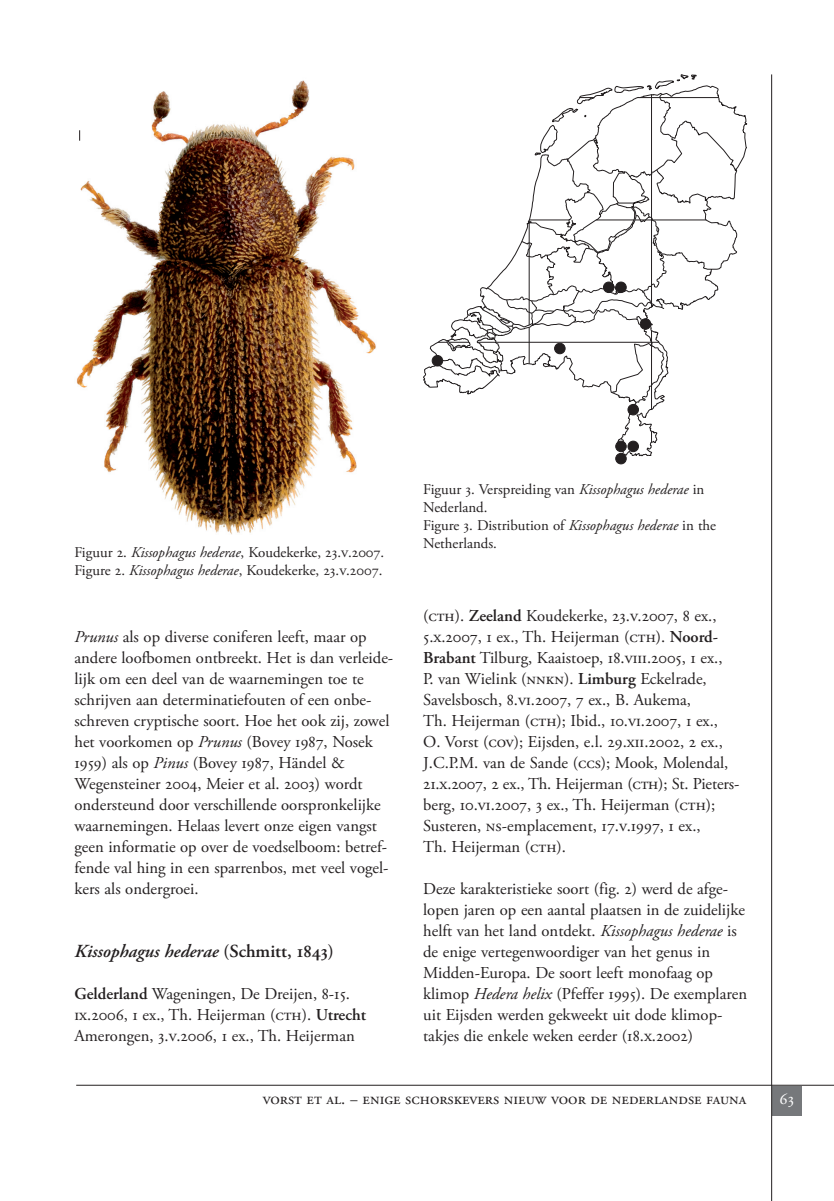
<style>
.page{position:relative;width:834px;height:1201px;background:#fff}
.page>*{position:absolute;margin:0;border:0;box-sizing:border-box;transform-origin:0 0}
.t1{font:italic 600 18.38px "Adobe Garamond Pro";color:#231f20}
.t2{font:16.62px/21px "Adobe Garamond Pro";color:#231f20}
.t3{font:16.62px "Adobe Garamond Exp";color:#231f20}
.t4{font:16.62px "Adobe Garamond Exp";color:#fff}
.t5{font:14.88px/17.8px "Adobe Garamond Pro";color:#231f20}
.s1{font-family:"Adobe Garamond Exp"}
.s2{font-style:italic}
.s3{font-style:normal}
.s4{font-family:"Adobe Garamond Exp";font-style:normal}
.s5{font-weight:600}
</style>
<div class="page">
<div style="left:771px;top:1085px;width:30px;height:30px;background:#76787b"></div>
<hr style="left:771px;top:74px;width:1px;height:1126px;background:#231f20">
<hr style="left:76px;top:1084px;width:757px;height:1px;background:#231f20">
<img style="left:76px;top:80px;width:300px;height:455px">
<svg style="left:429px;top:85px;width:318px;height:373px"></svg>
<div style="left:432px;top:355px;width:10px;height:11px;background:#231f20;border-radius:50%"></div>
<div style="left:432px;top:355px;width:11px;height:11px;border:1px solid #231f20;border-radius:50%"></div>
<div style="left:554px;top:343px;width:11px;height:11px;background:#231f20;border-radius:50%"></div>
<div style="left:554px;top:343px;width:11px;height:11px;border:1px solid #231f20;border-radius:50%"></div>
<div style="left:603px;top:282px;width:11px;height:10px;background:#231f20;border-radius:50%"></div>
<div style="left:603px;top:282px;width:11px;height:11px;border:1px solid #231f20;border-radius:50%"></div>
<div style="left:615px;top:453px;width:11px;height:11px;background:#231f20;border-radius:50%"></div>
<div style="left:615px;top:453px;width:11px;height:11px;border:1px solid #231f20;border-radius:50%"></div>
<div style="left:615px;top:441px;width:11px;height:10px;background:#231f20;border-radius:50%"></div>
<div style="left:615px;top:441px;width:11px;height:11px;border:1px solid #231f20;border-radius:50%"></div>
<div style="left:615px;top:282px;width:11px;height:10px;background:#231f20;border-radius:50%"></div>
<div style="left:615px;top:282px;width:11px;height:11px;border:1px solid #231f20;border-radius:50%"></div>
<div style="left:628px;top:441px;width:10px;height:10px;background:#231f20;border-radius:50%"></div>
<div style="left:627px;top:441px;width:11px;height:11px;border:1px solid #231f20;border-radius:50%"></div>
<div style="left:628px;top:404px;width:10px;height:11px;background:#231f20;border-radius:50%"></div>
<div style="left:627px;top:404px;width:11px;height:11px;border:1px solid #231f20;border-radius:50%"></div>
<div style="left:640px;top:319px;width:10px;height:10px;background:#231f20;border-radius:50%"></div>
<div style="left:639px;top:318px;width:12px;height:11px;border:1px solid #231f20;border-radius:50%"></div>
<p class="t5" style="left:74px;top:545px;width:311px">Figuur <span class="s1">2</span>. <span class="s2">Kissophagus hederae</span>, Koudekerke, <span class="s1">23.v.2007</span>.<br>Figure <span class="s1">2</span>. <span class="s2">Kissophagus hederae</span>, Koudekerke, <span class="s1">23.v.2007</span>.</p>
<p class="t2" style="left:74px;top:627px;width:320px"><span class="s2">Prunus</span> als op diverse coniferen leeft, maar op andere loofbomen ontbreekt. Het is dan verleide&shy;lijk om een deel van de waarnemingen toe te schrijven aan determinatiefouten of een onbe&shy;schreven cryptische soort. Hoe het ook zij, zowel het voorkomen op <span class="s2">Prunus</span> (Bovey <span class="s1">1987</span>, Nosek <span class="s1">1959</span>) als op <span class="s2">Pinus</span> (Bovey <span class="s1">1987</span>, Händel &amp; Wegensteiner <span class="s1">2004</span>, Meier et al. <span class="s1">2003</span>) wordt ondersteund door verschillende oorspronkelijke waarnemingen. Helaas levert onze eigen vangst geen informatie op over de voedselboom: betref&shy;fende val hing in een sparrenbos, met veel vogel&shy;kers als ondergroei.</p>
<p class="t1" style="left:74px;top:943px;width:261px">Kissophagus hederae <span class="s3">(Schmitt,</span> <span class="s4">1843</span><span class="s3">)</span></p>
<p class="t2" style="left:74px;top:984px;width:293px"><span class="s5">Gelderland</span> Wageningen, De Dreijen, <span class="s1">8</span>-<span class="s1">15. ix.2006</span>, <span class="s1">1</span> ex., Th. Heijerman (<span class="s1">cth</span>). <span class="s5">Utrecht<br></span>Amerongen, <span class="s1">3.v.2006</span>, <span class="s1">1</span> ex., Th. Heijerman</p>
<p class="t5" style="left:423px;top:482px;width:294px">Figuur <span class="s1">3</span>. Verspreiding van <span class="s2">Kissophagus hederae</span> in<br>Nederland.<br>Figure <span class="s1">3</span>. Distribution of <span class="s2">Kissophagus hederae</span> in the<br>Netherlands.</p>
<p class="t2" style="left:423px;top:606px;width:317px">(<span class="s1">cth</span>). <span class="s5">Zeeland</span> Koudekerke, <span class="s1">23.v.2007</span>, <span class="s1">8</span> ex., <span class="s1">5.x.2007</span>, <span class="s1">1</span> ex., Th. Heijerman (<span class="s1">cth</span>). <span class="s5">Noord-Brabant</span> Tilburg, Kaaistoep, <span class="s1">18.viii.2005</span>, <span class="s1">1</span> ex.,<br>P. van Wielink (<span class="s1">nnkn</span>). <span class="s5">Limburg</span> Eckelrade, Savelsbosch, <span class="s1">8.vi.2007</span>, <span class="s1">7</span> ex., B. Aukema,<br>Th. Heijerman (<span class="s1">cth</span>); Ibid., <span class="s1">10.vi.2007</span>, <span class="s1">1</span> ex., O. Vorst (<span class="s1">cov</span>); Eijsden, e.l. <span class="s1">29.xii.2002</span>, <span class="s1">2</span> ex., J.C.P.M. van de Sande (<span class="s1">ccs</span>); Mook, Molendal, <span class="s1">21.x.2007</span>, <span class="s1">2</span> ex., Th. Heijerman (<span class="s1">cth</span>); St. Pieters&shy;berg, <span class="s1">10.vi.2007</span>, <span class="s1">3</span> ex., Th. Heijerman (<span class="s1">cth</span>); Susteren, <span class="s1">ns</span>-emplacement, <span class="s1">17.v.1997</span>, <span class="s1">1</span> ex.,<br>Th. Heijerman (<span class="s1">cth</span>).</p>
<p class="t2" style="left:423px;top:879px;width:325px">Deze karakteristieke soort (fig. <span class="s1">2</span>) werd de afge&shy;lopen jaren op een aantal plaatsen in de zuidelijke helft van het land ontdekt. <span class="s2">Kissophagus hederae</span> is de enige vertegenwoordiger van het genus in Midden-Europa. De soort leeft monofaag op klimop <span class="s2">Hedera helix</span> (Pfeffer <span class="s1">1995</span>). De exemplaren uit Eijsden werden gekweekt uit dode klimop&shy;takjes die enkele weken eerder (<span class="s1">18.x.2002</span>)</p>
<p class="t3" style="left:263px;top:1088px;width:485px">vorst et al. ‒ enige schorskevers nieuw voor de nederlandse fauna</p>
<p class="t4" style="left:779px;top:1088px;width:16px">63</p>
</div>
